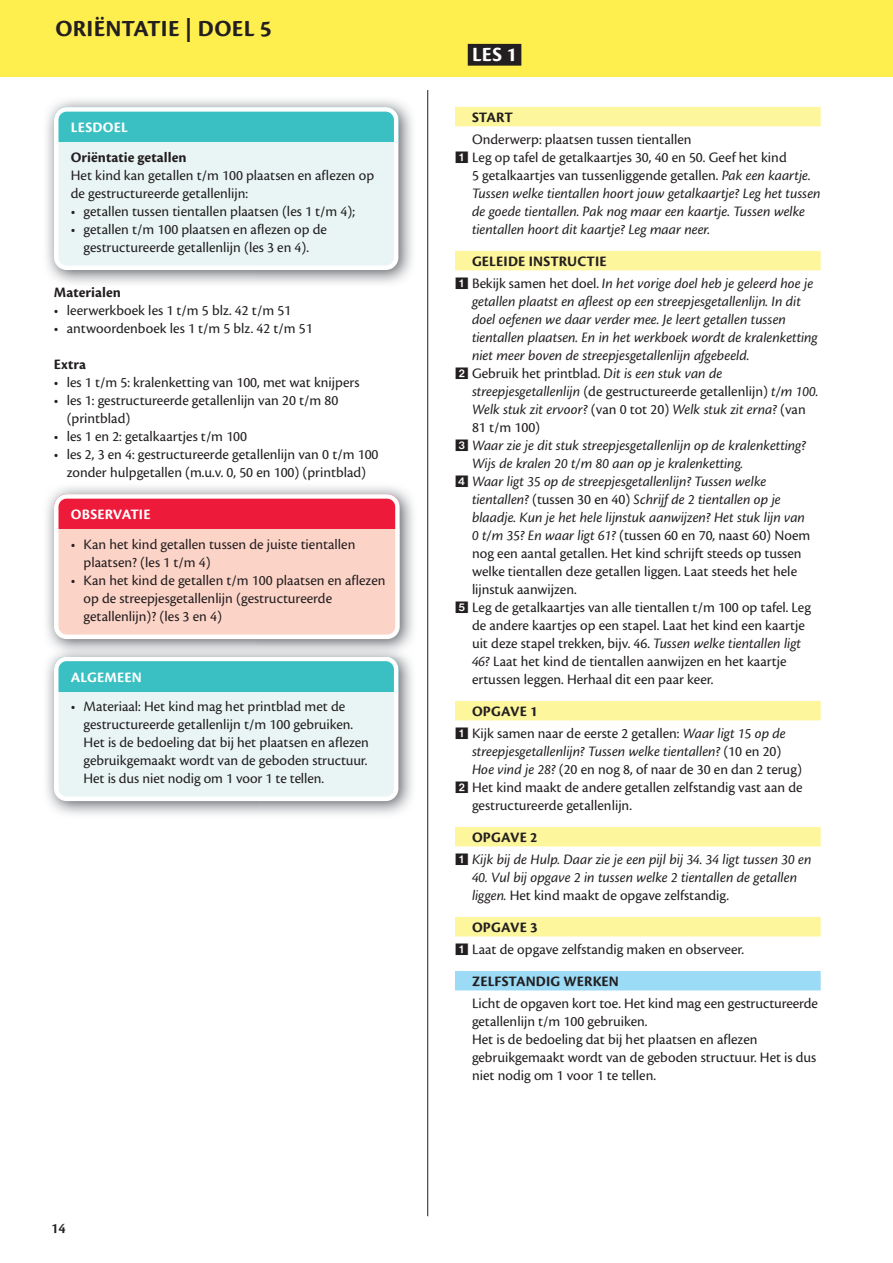
<style>
.page{position:relative;width:893px;height:1263px;background:#fff}
.page>*{position:absolute;margin:0;border:0;box-sizing:border-box;transform-origin:0 0}
.t1{font:700 24px "Cronos Pro";letter-spacing:.01em;color:#231f20}
.t2{font:700 21px "Cronos Pro";color:#fff}
.t3{font:15px/18px "Cronos Pro";color:#231f20}
.t4{font:italic 15px/18px "Cronos Pro";letter-spacing:-.005em;color:#231f20}
.t5{font:700 15px "Cronos Pro";letter-spacing:.005em;color:#231f20}
.t6{font:700 15px "Cronos Pro";letter-spacing:.01em;color:#fff}
.t7{font:600 15px "Cronos Pro";color:#231f20}
.s1{font-style:normal}
.s2{font-weight:700;font-style:normal}
.s3{font-style:italic}
.s4{font-weight:700}
</style>
<div class="page">
<div style="left:0;top:0;width:893px;height:77px;background:#ffef4e"></div>
<hr style="left:427px;top:90px;width:1px;height:1126px;background:#231f20">
<div style="left:468px;top:44px;width:53px;height:22px;background:#231f20"></div>
<img style="left:46px;top:486px;width:368px;height:329px">
<div style="left:56px;top:659px;width:340px;height:140px;background:#e9f5f4;border-radius:11px"></div>
<div style="left:54px;top:657px;width:344px;height:34px;background:#3ac0c3"></div>
<div style="left:54px;top:657px;width:344px;height:144px;border:4px solid #fff;border-radius:11px"></div>
<img style="left:46px;top:645px;width:368px;height:11px">
<div style="left:56px;top:496px;width:341px;height:141px;background:#fcd3c7;border-radius:11px"></div>
<div style="left:54px;top:494px;width:346px;height:35px;background:#ed1a3a"></div>
<div style="left:54px;top:494px;width:346px;height:145px;border:4px solid #fff;border-radius:11px"></div>
<img style="left:46px;top:99px;width:366px;height:185px">
<div style="left:56px;top:109px;width:340px;height:159px;background:#e9f5f4;border-radius:11px"></div>
<div style="left:54px;top:107px;width:344px;height:35px;background:#3ac0c3"></div>
<div style="left:54px;top:107px;width:344px;height:163px;border:4px solid #fff;border-radius:11px"></div>
<div style="left:455px;top:107px;width:366px;height:19px;background:#fef69d"></div>
<div style="left:455px;top:251px;width:366px;height:19px;background:#fef69d"></div>
<div style="left:455px;top:701px;width:366px;height:19px;background:#fef69d"></div>
<div style="left:455px;top:827px;width:366px;height:19px;background:#fef69d"></div>
<div style="left:455px;top:917px;width:366px;height:19px;background:#fef69d"></div>
<div style="left:455px;top:971px;width:366px;height:19px;background:#9cdbf6"></div>
<h1 class="t1" style="left:55px;top:14px;width:218px">ORIËNTATIE | DOEL 5</h1>
<p class="t6" style="left:71px;top:119px;width:59px">LESDOEL</p>
<p class="t5" style="left:71px;top:149px;width:117px">Oriëntatie getallen</p>
<p class="t3" style="left:71px;top:166px;width:305px">Het kind kan getallen t/m 100 plaatsen en aflezen op de gestructureerde getallenlijn:</p>
<p class="t3" style="left:71px;top:202px;width:286px">• getallen tussen tientallen plaatsen (les 1 t/m 4);</p>
<p class="t3" style="left:71px;top:220px;width:258px;text-align:center">• getallen t/m 100 plaatsen en aflezen op de gestructureerde getallenlijn (les 3 en 4).</p>
<p class="t5" style="left:54px;top:284px;width:69px">Materialen</p>
<p class="t3" style="left:54px;top:301px;width:239px">• leerwerkboek les 1 t/m 5 blz. 42 t/m 51</p>
<p class="t3" style="left:54px;top:319px;width:260px">• antwoordenboek les 1 t/m 5 blz. 42 t/m 51</p>
<p class="t5" style="left:54px;top:356px;width:34px">Extra</p>
<p class="t3" style="left:54px;top:373px;width:307px">• les 1 t/m 5: kralenketting van 100, met wat knijpers</p>
<p class="t3" style="left:67px;top:391px;width:273px;text-indent:-13px">• les 1: gestructureerde getallenlijn van 20 t/m 80 (printblad)</p>
<p class="t3" style="left:54px;top:427px;width:195px">• les 1 en 2: getalkaartjes t/m 100</p>
<p class="t3" style="left:54px;top:445px;width:326px;text-align:center">• les 2, 3 en 4: gestructureerde getallenlijn van 0 t/m 100 zonder hulpgetallen (m.u.v. 0, 50 en 100) (printblad)</p>
<p class="t6" style="left:71px;top:506px;width:81px">OBSERVATIE</p>
<p class="t3" style="left:84px;top:535px;width:273px;text-indent:-13px">• Kan het kind getallen tussen de juiste tientallen plaatsen? (les 1 t/m 4)</p>
<p class="t3" style="left:84px;top:571px;width:303px;text-indent:-13px">• Kan het kind de getallen t/m 100 plaatsen en aflezen op de streepjesgetallenlijn (gestructureerde getallenlijn)? (les 3 en 4)</p>
<p class="t6" style="left:71px;top:668px;width:72px">ALGEMEEN</p>
<p class="t3" style="left:84px;top:697px;width:287px;text-indent:-13px">• Materiaal: Het kind mag het printblad met de gestructureerde getallenlijn t/m 100 gebruiken.<br>Het is de bedoeling dat bij het plaatsen en aflezen gebruikgemaakt wordt van de geboden structuur.<br>Het is dus niet nodig om 1 voor 1 te tellen.</p>
<p class="t7" style="left:51px;top:1220px;width:16px">14</p>
<h2 class="t2" style="left:472px;top:43px;width:47px">LES 1</h2>
<p class="t5" style="left:472px;top:108px;width:42px">START</p>
<p class="t4" style="left:472px;top:131px;width:350px"><span class="s1">Onderwerp: plaatsen tussen tientallen<br>Leg op tafel de getalkaartjes 30, 40 en 50. Geef het kind<br>5 getalkaartjes van tussenliggende getallen.</span> Pak een kaartje.<br>Tussen welke tientallen hoort jouw getalkaartje? Leg het tussen de goede tientallen. Pak nog maar een kaartje. Tussen welke tientallen hoort dit kaartje? Leg maar neer.</p>
<p class="t4" style="left:472px;top:250px;width:343px;line-height:22.5px"><span class="s2">GELEIDE INSTRUCTIE<br></span><span class="s1">Bekijk samen het doel.</span> In het vorige doel heb je geleerd hoe je</p>
<p class="t4" style="left:472px;top:293px;width:348px">getallen plaatst en afleest op een streepjesgetallenlijn. In dit doel oefenen we daar verder mee. Je leert getallen tussen tientallen plaatsen. En in het werkboek wordt de kralenketting niet meer boven de streepjesgetallenlijn afgebeeld.<br><span class="s1">Gebruik het printblad.</span> Dit is een stuk van de streepjesgetallenlijn <span class="s1">(de gestructureerde getallenlijn)</span> t/m 100.<br>Welk stuk zit ervoor? <span class="s1">(van 0 tot 20)</span> Welk stuk zit erna? <span class="s1">(van 81 t/m 100)</span></p>
<p class="t4" style="left:472px;top:437px;width:335px;text-indent:-17px">✓ Waar zie je dit stuk streepjesgetallenlijn op de kralenketting?<br>Wijs de kralen 20 t/m 80 aan op je kralenketting.</p>
<p class="t3" style="left:472px;top:472px;width:341px;text-indent:-17px">✔ <span class="s3">Waar ligt 35 op de streepjesgetallenlijn? Tussen welke tientallen?</span> (tussen 30 en 40) <span class="s3">Schrijf de 2 tientallen op je blaadje. Kun je het hele lijnstuk aanwijzen? Het stuk lijn van 0 t/m 35? En waar ligt 61?</span> (tussen 60 en 70, naast 60) Noem nog een aantal getallen. Het kind schrijft steeds op tussen welke tientallen deze getallen liggen. Laat steeds het hele lijnstuk aanwijzen.<br>Leg de getalkaartjes van alle tientallen t/m 100 op tafel. Leg de andere kaartjes op een stapel. Laat het kind een kaartje uit deze stapel trekken, bijv. 46. <span class="s3">Tussen welke tientallen ligt 46?</span> Laat het kind de tientallen aanwijzen en het kaartje ertussen leggen. Herhaal dit een paar keer.</p>
<p class="t3" style="left:472px;top:700px;width:315px;line-height:22.5px"><span class="s4">OPGAVE 1<br></span>Kijk samen naar de eerste 2 getallen: <span class="s3">Waar ligt 15 op de</span></p>
<p class="t3" style="left:472px;top:742px;width:332px"><span class="s3">streepjesgetallenlijn? Tussen welke tientallen?</span> (10 en 20)<br><span class="s3">Hoe vind je 28?</span> (20 en nog 8, of naar de 30 en dan 2 terug)<br>Het kind maakt de andere getallen zelfstandig vast aan de gestructureerde getallenlijn.</p>
<p class="t5" style="left:472px;top:828px;width:67px">OPGAVE 2</p>
<p class="t4" style="left:472px;top:851px;width:341px">Kijk bij de Hulp. Daar zie je een pijl bij 34. 34 ligt tussen 30 en</p>
<p class="t4" style="left:472px;top:869px;width:327px">40. Vul bij opgave 2 in tussen welke 2 tientallen de getallen liggen. <span class="s1">Het kind maakt de opgave zelfstandig.</span></p>
<p class="t5" style="left:472px;top:918px;width:67px">OPGAVE 3</p>
<p class="t3" style="left:472px;top:940px;width:274px">Laat de opgave zelfstandig maken en observeer.</p>
<p class="t5" style="left:472px;top:972px;width:148px">ZELFSTANDIG WERKEN</p>
<p class="t3" style="left:472px;top:994px;width:347px">Licht de opgaven kort toe. Het kind mag een gestructureerde getallenlijn t/m 100 gebruiken.<br>Het is de bedoeling dat bij het plaatsen en aflezen gebruikgemaakt wordt van de geboden structuur. Het is dus niet nodig om 1 voor 1 te tellen.</p>
</div>
